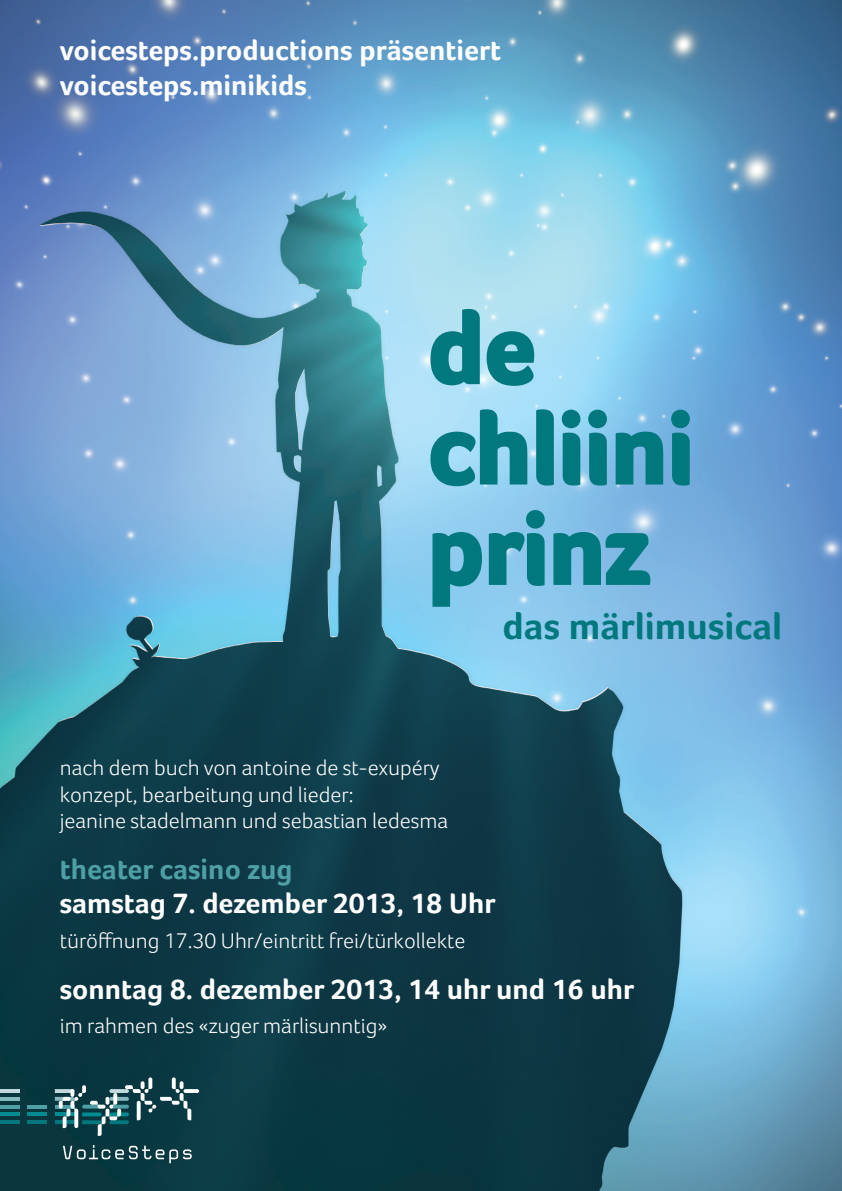
<style>
.page{position:relative;width:842px;height:1191px;background:#fff}
.page>*{position:absolute;margin:0;border:0;box-sizing:border-box;transform-origin:0 0}
.t1{font:700 100.3px/100.3px "Foco";color:#00787d}
.t2{font:700 38.1px "Foco";color:#00787d}
.t3{font:700 29.1px/34.9px "Foco";color:#fff}
.t4{font:700 29.1px "Foco";color:#4ea0a6}
.t5{font:300 22.1px/26.5px "Foco";color:#fff}
</style>
<div class="page">
<img style="left:0;top:0;width:842px;height:1191px">
<svg style="left:0;top:1096px;width:19px;height:4px"></svg>
<svg style="left:0;top:1104px;width:19px;height:4px"></svg>
<hr style="left:0;top:1089px;width:19px;height:4px;background:#bfd9dd">
<hr style="left:0;top:1112px;width:19px;height:4px;background:#008b91">
<hr style="left:0;top:1120px;width:19px;height:4px;background:#00787d">
<svg style="left:28px;top:1104px;width:19px;height:4px"></svg>
<hr style="left:28px;top:1112px;width:19px;height:4px;background:#008b91">
<hr style="left:28px;top:1120px;width:19px;height:4px;background:#00787d">
<svg style="left:183px;top:1089px;width:16px;height:4px"></svg>
<svg style="left:55px;top:1077px;width:136px;height:58px"></svg>
<svg style="left:63px;top:1145px;width:129px;height:18px"></svg>
<svg style="left:428px;top:306px;width:108px;height:82px"></svg>
<svg style="left:428px;top:407px;width:265px;height:82px"></svg>
<svg style="left:430px;top:507px;width:222px;height:102px"></svg>
<h3 class="t3" style="left:60px;top:33px;width:443px">voicesteps.productions präsentiert voicesteps.minikids</h3>
<h1 class="t1" style="left:428px;top:297px;width:267px">de chliini prinz</h1>
<h2 class="t2" style="left:503px;top:603px;width:281px">das märlimusical</h2>
<p class="t5" style="left:60px;top:754px;width:390px">nach dem buch von antoine de st-exupéry konzept, bearbeitung und lieder:<br>jeanine stadelmann und sebastian ledesma</p>
<h3 class="t4" style="left:60px;top:852px;width:234px">theater casino zug</h3>
<h3 class="t3" style="left:60px;top:885px;width:437px">samstag 7. dezember 2013, 18 Uhr</h3>
<p class="t5" style="left:60px;top:926px;width:407px">türöffnung 17.30 Uhr/eintritt frei/türkollekte</p>
<h3 class="t3" style="left:60px;top:971px;width:576px">sonntag 8. dezember 2013, 14 uhr und 16 uhr</h3>
<p class="t5" style="left:60px;top:1012px;width:329px">im rahmen des «zuger märlisunntig»</p>
</div>
